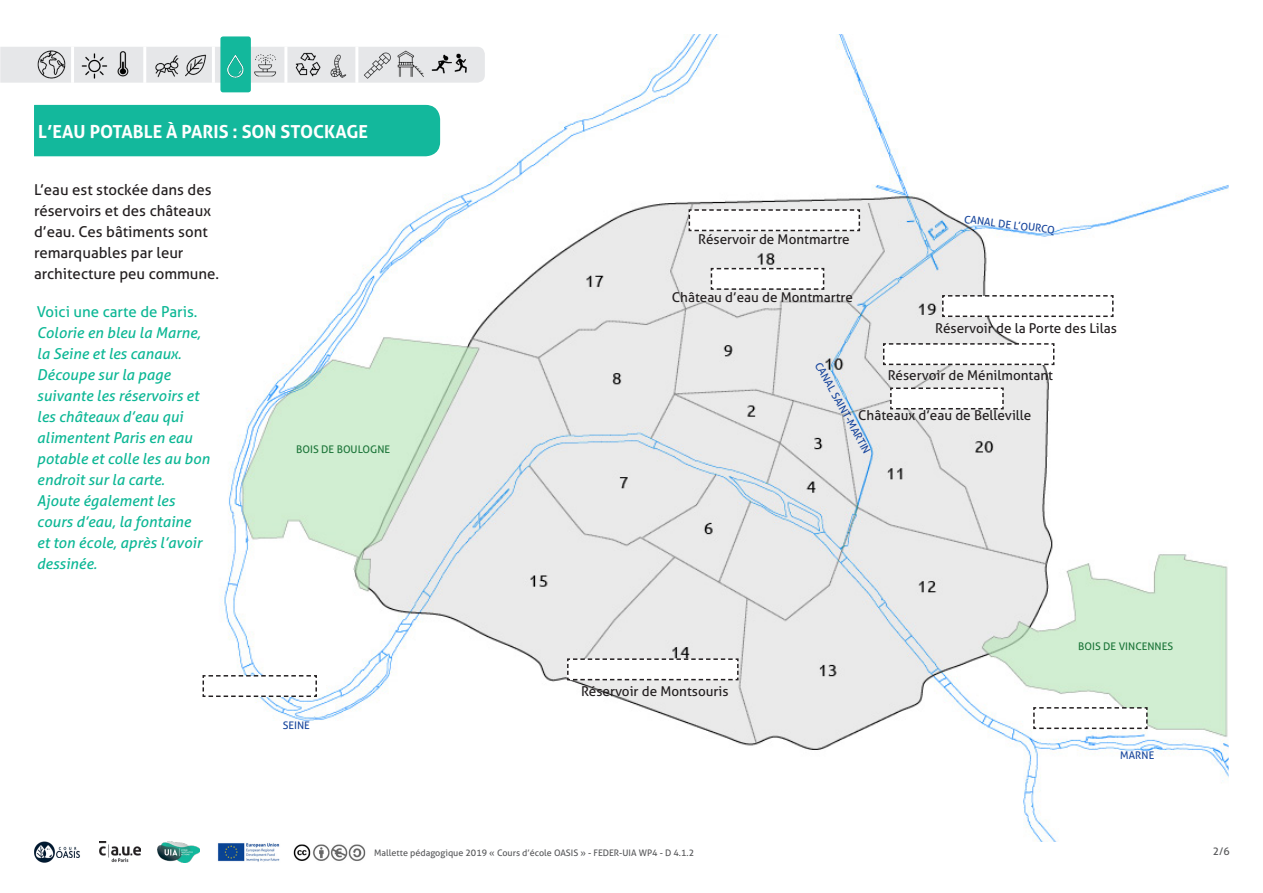
<style>
.page{position:relative;width:1263px;height:893px;background:#fff}
.page>*{position:absolute;margin:0;border:0;box-sizing:border-box;transform-origin:0 0}
.t1{font:700 18px "Aller";color:#fff}
.t2{font:italic 15px/21px "Aller";color:#0cb795}
.t3{font:15px/21px "Aller";color:#231f20}
.t4{font:15px "Aller";color:#0cb795}
.t5{font:13.5px "Aller";color:#231f20}
.t6{font:10.5px "Aller";color:#18469d}
.t7{font:10.5px "Aller";color:#1d763a}
.t8{font:10.5px "Aller";color:#57585a}
.t9{font:9px "Aller";color:#57585a}
</style>
<div class="page">
<div style="left:34px;top:105px;width:178px;height:51px;background:#13b89c"></div>
<img style="left:99px;top:841px;width:42px;height:21px">
<img style="left:217px;top:843px;width:63px;height:19px">
<img style="left:157px;top:841px;width:43px;height:22px">
<img style="left:34px;top:841px;width:21px;height:22px">
<img style="left:56px;top:846px;width:24px;height:12px">
<img style="left:293px;top:844px;width:73px;height:17px">
<div style="left:0;top:47px;width:212px;height:36px;background:#e6e7e9"></div>
<img style="left:80px;top:52px;width:29px;height:28px">
<img style="left:114px;top:49px;width:17px;height:29px">
<hr style="left:71px;top:47px;width:3px;height:36px;background:#fff">
<hr style="left:143px;top:47px;width:3px;height:36px;background:#fff">
<img style="left:37px;top:50px;width:29px;height:29px">
<img style="left:153px;top:53px;width:54px;height:25px">
<img style="left:212px;top:34px;width:1016px;height:808px">
<svg style="left:566px;top:658px;width:173px;height:23px"></svg>
<svg style="left:688px;top:209px;width:173px;height:23px"></svg>
<svg style="left:710px;top:267px;width:115px;height:24px"></svg>
<svg style="left:889px;top:387px;width:115px;height:23px"></svg>
<svg style="left:941px;top:294px;width:173px;height:24px"></svg>
<svg style="left:882px;top:342px;width:173px;height:24px"></svg>
<svg style="left:1032px;top:706px;width:116px;height:24px"></svg>
<svg style="left:202px;top:674px;width:116px;height:24px"></svg>
<p class="t1" style="left:38px;top:120px;width:331px">L’EAU POTABLE À PARIS : SON STOCKAGE</p>
<p class="t3" style="left:34px;top:179px;width:187px">L’eau est stockée dans des réservoirs et des châteaux d’eau. Ces bâtiments sont remarquables par leur architecture peu commune.</p>
<p class="t4" style="left:37px;top:303px;width:162px">Voici une carte de Paris.</p>
<p class="t2" style="left:37px;top:322px;width:165px">Colorie en bleu la Marne, la Seine et les canaux.</p>
<p class="t2" style="left:37px;top:364px;width:174px">Découpe sur la page suivante les réservoirs et les châteaux d’eau qui alimentent Paris en eau potable et colle les au bon endroit sur la carte.</p>
<p class="t2" style="left:37px;top:490px;width:166px">Ajoute également les cours d’eau, la fontaine et ton école, après l’avoir dessinée.</p>
<p class="t7" style="left:296px;top:443px;width:95px">BOIS DE BOULOGNE</p>
<p class="t6" style="left:283px;top:719px;width:29px;rotate:1deg">SEINE</p>
<p class="t5" style="left:698px;top:231px;width:153px">Réservoir de Montmartre</p>
<p class="t5" style="left:672px;top:289px;width:182px">Château d’eau de Montmartre</p>
<p class="t6" style="left:965px;top:213px;width:93px;rotate:7deg">CANAL DE L’OURCQ</p>
<p class="t5" style="left:935px;top:320px;width:183px">Réservoir de la Porte des Lilas</p>
<p class="t5" style="left:581px;top:683px;width:149px">Réservoir de Montsouris</p>
<p class="t6" style="left:823px;top:360px;width:104px;rotate:61deg">CANAL SAINT-MARTIN</p>
<p class="t5" style="left:888px;top:367px;width:167px">Réservoir de Ménilmontant</p>
<p class="t5" style="left:858px;top:407px;width:175px">Châteaux d’eau de Belleville</p>
<p class="t7" style="left:1078px;top:640px;width:96px">BOIS DE VINCENNES</p>
<p class="t6" style="left:1120px;top:749px;width:36px;rotate:-1deg">MARNE</p>
<p class="t9" style="left:374px;top:847px;width:321px">Mallette pédagogique 2019 « Cours d’école OASIS » - FEDER-UIA WP4 - D 4.1.2</p>
<p class="t8" style="left:1213px;top:845px;width:18px">2/6</p>
</div>
